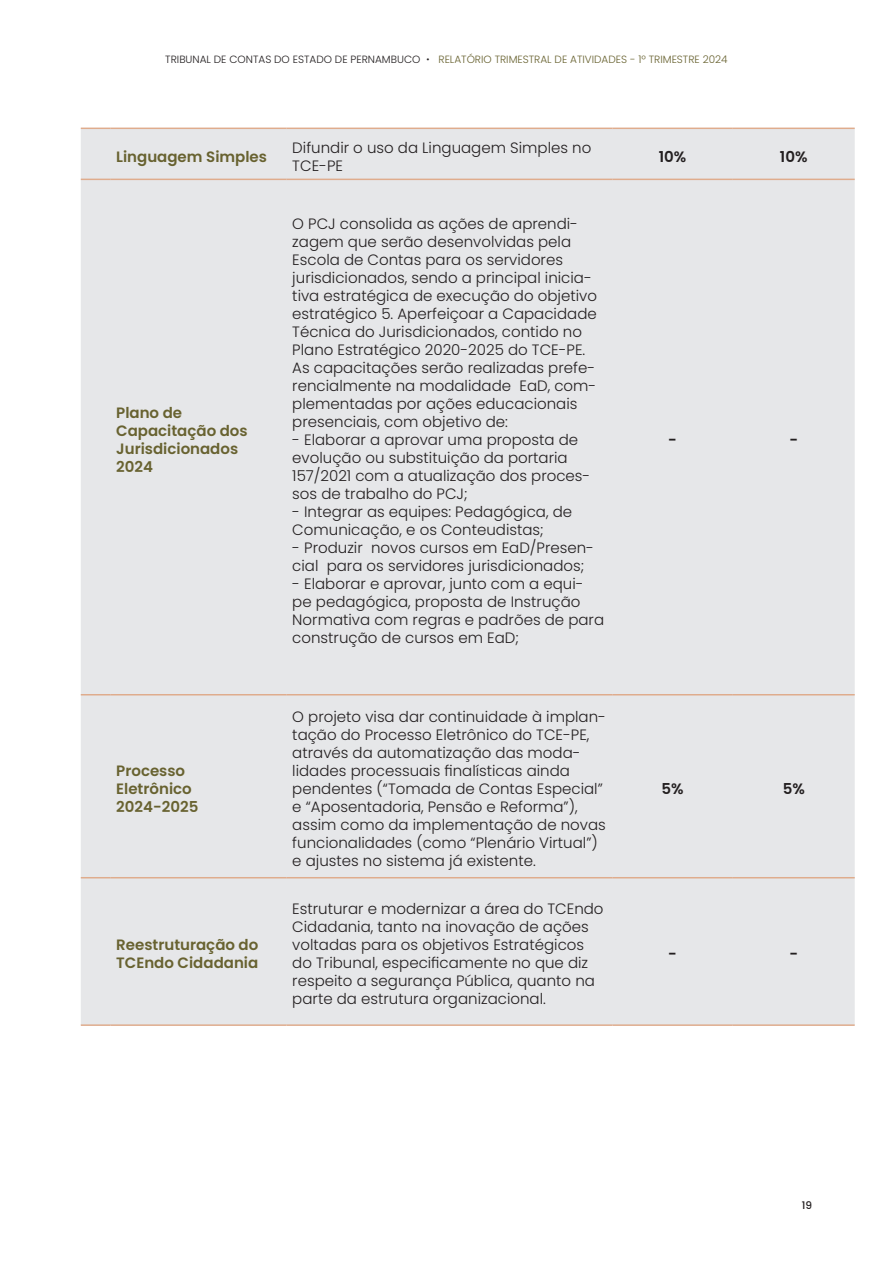
<style>
.page{position:relative;width:893px;height:1263px;background:#fff}
.page>*{position:absolute;margin:0;border:0;box-sizing:border-box;transform-origin:0 0}
.t1{font:300 15px/18px "Poppins";color:#231f20}
.t2{font:600 15px/18px "Poppins";color:#686230}
.t3{font:600 15px "Poppins";color:#231f20}
.t4{font:300 10.5px "Poppins";color:#686230}
.t5{font:500 10.5px "Poppins";color:#231f20}
.s1{color:#231f20}
.s2{font-family:"Raleway";font-weight:500;color:#231f20}
</style>
<div class="page">
<div style="left:81px;top:129px;width:774px;height:895px;background:#e6e7e9"></div>
<hr style="left:733px;top:128px;width:122px;height:1px;background:#dfac8d">
<hr style="left:733px;top:179px;width:122px;height:1px;background:#dfac8d">
<hr style="left:733px;top:694px;width:122px;height:1px;background:#dfac8d">
<hr style="left:733px;top:877px;width:122px;height:1px;background:#dfac8d">
<hr style="left:733px;top:1024px;width:122px;height:2px;background:#dfac8d">
<svg style="left:81px;top:128px;width:29px;height:1px"></svg>
<hr style="left:110px;top:128px;width:176px;height:1px;background:#dfac8d">
<hr style="left:286px;top:128px;width:326px;height:1px;background:#dfac8d">
<hr style="left:612px;top:128px;width:121px;height:1px;background:#dfac8d">
<hr style="left:612px;top:179px;width:121px;height:1px;background:#dfac8d">
<hr style="left:612px;top:694px;width:121px;height:1px;background:#dfac8d">
<hr style="left:612px;top:877px;width:121px;height:1px;background:#dfac8d">
<hr style="left:612px;top:1024px;width:121px;height:2px;background:#dfac8d">
<svg style="left:81px;top:179px;width:29px;height:1px"></svg>
<hr style="left:110px;top:179px;width:176px;height:1px;background:#dfac8d">
<hr style="left:286px;top:179px;width:326px;height:1px;background:#dfac8d">
<svg style="left:81px;top:694px;width:29px;height:1px"></svg>
<hr style="left:110px;top:694px;width:176px;height:1px;background:#dfac8d">
<hr style="left:286px;top:694px;width:326px;height:1px;background:#dfac8d">
<svg style="left:81px;top:877px;width:29px;height:1px"></svg>
<hr style="left:110px;top:877px;width:176px;height:1px;background:#dfac8d">
<hr style="left:286px;top:877px;width:326px;height:1px;background:#dfac8d">
<hr style="left:81px;top:1024px;width:29px;height:2px;background:#dfac8d">
<hr style="left:110px;top:1024px;width:176px;height:2px;background:#dfac8d">
<hr style="left:286px;top:1024px;width:326px;height:2px;background:#dfac8d">
<p class="t4" style="left:165px;top:53px;width:564px"><span class="s1">TRIBUNAL DE CONTAS DO ESTADO DE PERNAMBUCO</span> <span class="s2">•</span> RELATÓRIO TRIMESTRAL DE ATIVIDADES - 1º TRIMESTRE 2024</p>
<p class="t2" style="left:116px;top:148px;width:152px">Linguagem Simples</p>
<p class="t1" style="left:292px;top:139px;width:300px">Difundir o uso da Linguagem Simples no<br>TCE-PE</p>
<p class="t3" style="left:659px;top:148px;width:29px">10%</p>
<p class="t3" style="left:780px;top:148px;width:29px">10%</p>
<p class="t2" style="left:116px;top:404px;width:67px">Plano de</p>
<p class="t2" style="left:116px;top:422px;width:133px">Capacitação dos</p>
<p class="t2" style="left:116px;top:440px;width:123px">Jurisdicionados</p>
<p class="t2" style="left:116px;top:458px;width:38px">2024</p>
<p class="t2" style="left:116px;top:762px;width:70px">Processo</p>
<p class="t2" style="left:116px;top:780px;width:77px">Eletrônico</p>
<p class="t2" style="left:116px;top:798px;width:84px">2024-2025</p>
<p class="t2" style="left:116px;top:936px;width:144px">Reestruturação do<br>TCEndo Cidadania</p>
<p class="t1" style="left:292px;top:215px;width:306px">O PCJ consolida as ações de aprendi&shy;zagem que serão desenvolvidas pela Escola de Contas para os servidores jurisdicionados, sendo a principal inicia&shy;tiva estratégica de execução do objetivo estratégico 5. Aperfeiçoar a Capacidade Técnica do Jurisdicionados, contido no Plano Estratégico 2020-2025 do TCE-PE.<br>As capacitações serão realizadas prefe&shy;rencialmente na modalidade EaD, com&shy;plementadas por ações educacionais presenciais, com objetivo de:</p>
<p class="t1" style="left:292px;top:431px;width:300px">- Elaborar a aprovar uma proposta de evolução ou substituição da portaria 157/2021 com a atualização dos proces&shy;sos de trabalho do PCJ;</p>
<p class="t1" style="left:292px;top:503px;width:281px">- Integrar as equipes: Pedagógica, de<br>Comunicação, e os Conteudistas;</p>
<p class="t1" style="left:292px;top:539px;width:303px">- Produzir novos cursos em EaD/Presen&shy;cial para os servidores jurisdicionados;</p>
<p class="t1" style="left:292px;top:575px;width:313px">- Elaborar e aprovar, junto com a equi&shy;pe pedagógica, proposta de Instrução Normativa com regras e padrões de para construção de cursos em EaD;</p>
<p class="t1" style="left:292px;top:708px;width:315px">O projeto visa dar continuidade à implan&shy;tação do Processo Eletrônico do TCE-PE, através da automatização das moda&shy;lidades processuais finalísticas ainda pendentes (“Tomada de Contas Especial” e “Aposentadoria, Pensão e Reforma”), assim como da implementação de novas funcionalidades (como “Plenário Virtual”) e ajustes no sistema já existente.</p>
<p class="t1" style="left:292px;top:900px;width:313px">Estruturar e modernizar a área do TCEndo Cidadania, tanto na inovação de ações voltadas para os objetivos Estratégicos do Tribunal, especificamente no que diz respeito a segurança Pública, quanto na parte da estrutura organizacional.</p>
<p class="t3" style="left:668px;top:431px;width:10px">-</p>
<p class="t3" style="left:789px;top:431px;width:10px">-</p>
<p class="t3" style="left:661px;top:780px;width:24px">5%</p>
<p class="t3" style="left:783px;top:780px;width:24px">5%</p>
<p class="t3" style="left:668px;top:945px;width:10px">-</p>
<p class="t3" style="left:789px;top:945px;width:10px">-</p>
<p class="t5" style="left:802px;top:1199px;width:12px">19</p>
</div>
